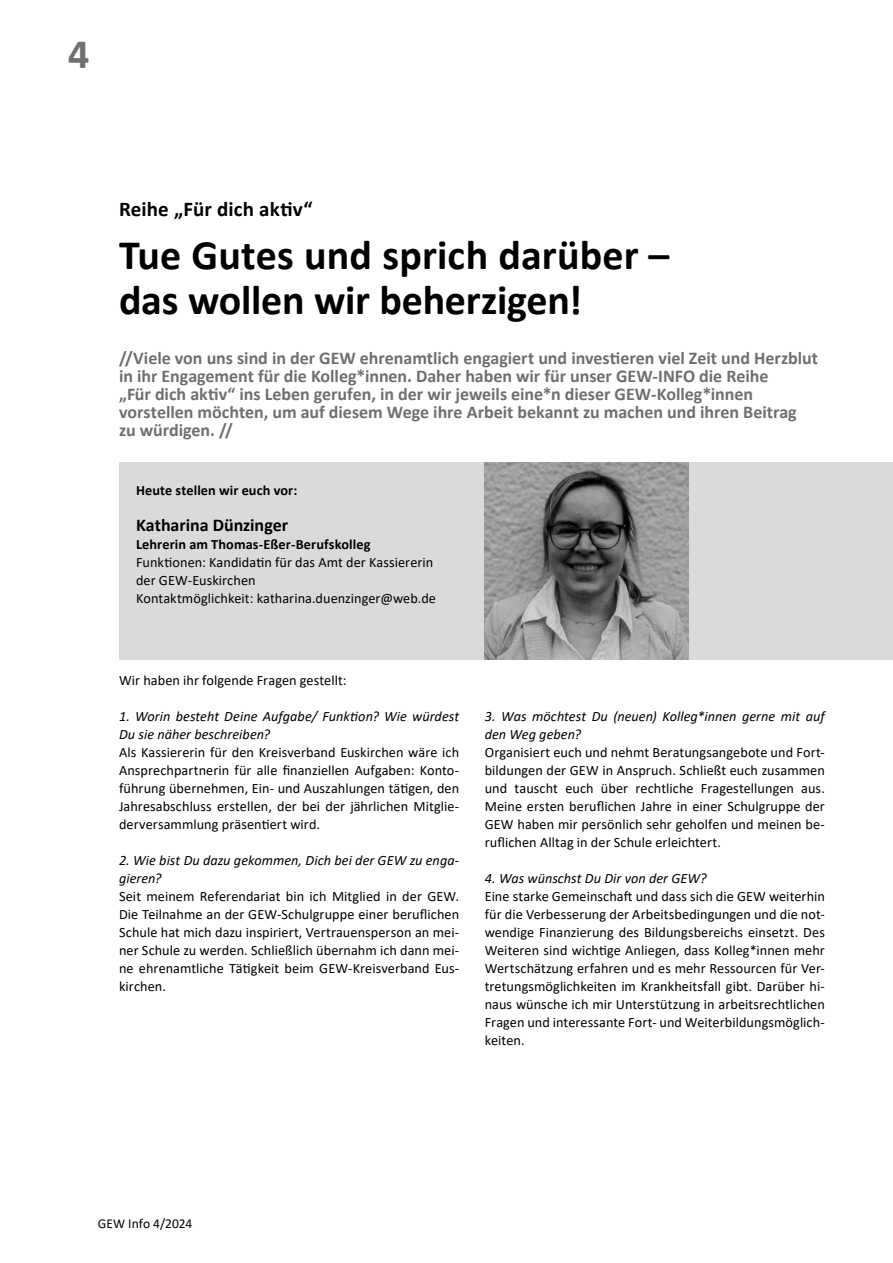
<style>
.page{position:relative;width:893px;height:1263px;background:#fff}
.page>*{position:absolute;margin:0;border:0;box-sizing:border-box;transform-origin:0 0}
.t1{font:700 42px/45px "Calibri";color:#000}
.t2{font:700 42px "Calibri";color:#706f6f}
.t3{font:700 21px "Calibri";letter-spacing:.005em;color:#000}
.t4{font:700 18px/18px "Calibri";color:#706f6f}
.t5{font:700 18px "Calibri";letter-spacing:-.005em;color:#000}
.t6{font:14.25px/18px "Calibri";letter-spacing:.005em;color:#000;text-align:justify}
.t7{font:italic 14.25px/18px "Calibri";letter-spacing:.005em;color:#000}
.t8{font:700 14.25px "Calibri";letter-spacing:.01em;color:#000}
.t9{font:13.5px "Calibri";letter-spacing:.005em;color:#000}
</style>
<div class="page">
<div style="left:119px;top:463px;width:774px;height:197px;background:#dadada"></div>
<img style="left:485px;top:463px;width:204px;height:197px">
<h1 class="t2" style="left:68px;top:24px;width:23px">4</h1>
<h2 class="t3" style="left:119px;top:194px;width:195px">Reihe „Für dich aktiv“</h2>
<h1 class="t1" style="left:119px;top:232px;width:552px">Tue Gutes und sprich darüber – das wollen wir beherzigen!</h1>
<p class="t4" style="left:119px;top:349px;width:700px">//Viele von uns sind in der GEW ehrenamtlich engagiert und investieren viel Zeit und Herzblut in ihr Engagement für die Kolleg*innen. Daher haben wir für unser GEW-INFO die Reihe<br>„Für dich aktiv“ ins Leben gerufen, in der wir jeweils eine*n dieser GEW-Kolleg*innen vorstellen möchten, um auf diesem Wege ihre Arbeit bekannt zu machen und ihren Beitrag<br>zu würdigen. //</p>
<p class="t8" style="left:136px;top:480px;width:163px">Heute stellen wir euch vor:</p>
<p class="t5" style="left:136px;top:512px;width:154px">Katharina Dünzinger</p>
<p class="t8" style="left:136px;top:534px;width:236px">Lehrerin am Thomas-Eßer-Berufskolleg</p>
<p class="t6" style="left:136px;top:553px;width:301px;text-align:left">Funktionen: Kandidatin für das Amt der Kassiererin der GEW-Euskirchen<br>Kontaktmöglichkeit: katharina.duenzinger@web.de</p>
<p class="t6" style="left:119px;top:671px;width:229px">Wir haben ihr folgende Fragen gestellt:</p>
<p class="t7" style="left:119px;top:706px;width:342px">1. Worin besteht Deine Aufgabe/ Funktion? Wie würdest<br>Du sie näher beschreiben?</p>
<p class="t6" style="left:119px;top:743px;width:342px">Als Kassiererin für den Kreisverband Euskirchen wäre ich Ansprechpartnerin für alle finanziellen Aufgaben: Konto&shy;führung übernehmen, Ein- und Auszahlungen tätigen, den Jahresabschluss erstellen, der bei der jährlichen Mitglie&shy;derversammlung präsentiert wird.</p>
<p class="t7" style="left:119px;top:850px;width:342px">2. Wie bist Du dazu gekommen, Dich bei der GEW zu enga&shy;gieren?</p>
<p class="t6" style="left:119px;top:887px;width:342px">Seit meinem Referendariat bin ich Mitglied in der GEW.<br>Die Teilnahme an der GEW-Schulgruppe einer beruflichen Schule hat mich dazu inspiriert, Vertrauensperson an mei&shy;ner Schule zu werden. Schließlich übernahm ich dann mei&shy;ne ehrenamtliche Tätigkeit beim GEW-Kreisverband Eus&shy;kirchen.</p>
<p class="t7" style="left:485px;top:706px;width:342px">3. Was möchtest Du (neuen) Kolleg*innen gerne mit auf den Weg geben?</p>
<p class="t6" style="left:485px;top:743px;width:342px">Organisiert euch und nehmt Beratungsangebote und Fort&shy;bildungen der GEW in Anspruch. Schließt euch zusammen und tauscht euch über rechtliche Fragestellungen aus.<br>Meine ersten beruflichen Jahre in einer Schulgruppe der GEW haben mir persönlich sehr geholfen und meinen be&shy;ruflichen Alltag in der Schule erleichtert.</p>
<p class="t7" style="left:485px;top:868px;width:223px">4. Was wünschst Du Dir von der GEW?</p>
<p class="t6" style="left:485px;top:887px;width:342px">Eine starke Gemeinschaft und dass sich die GEW weiterhin für die Verbesserung der Arbeitsbedingungen und die not&shy;wendige Finanzierung des Bildungsbereichs einsetzt. Des Weiteren sind wichtige Anliegen, dass Kolleg*innen mehr Wertschätzung erfahren und es mehr Ressourcen für Ver&shy;tretungsmöglichkeiten im Krankheitsfall gibt. Darüber hi&shy;naus wünsche ich mir Unterstützung in arbeitsrechtlichen Fragen und interessante Fort- und Weiterbildungsmöglich&shy;keiten.</p>
<p class="t9" style="left:98px;top:1214px;width:96px">GEW Info 4/2024</p>
</div>
